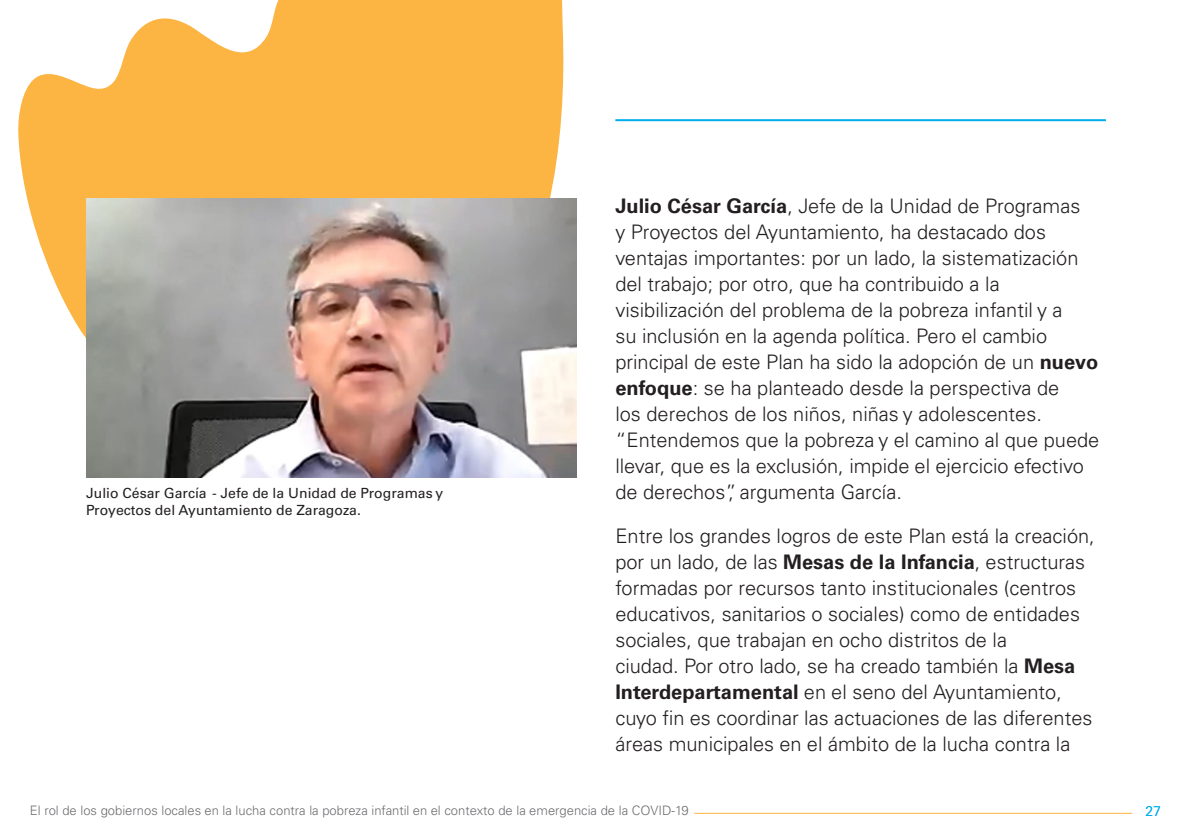
<style>
.page{position:relative;width:1191px;height:840px;background:#fff}
.page>*{position:absolute;margin:0;border:0;box-sizing:border-box;transform-origin:0 0}
.t1{font:300 20px/26px "Univers LT Pro 45";color:#231f20}
.Pie_de_foto{font:14px/16.8px "Univers LT Pro 55 Roman";color:#231f20}
.t2{font:300 14px "Univers LT Pro 45";color:#00aeef}
.t3{font:300 13px "Univers LT Pro 45";color:#6c6d70}
.s1{font-family:"Univers LT Pro 65";font-weight:700}
</style>
<div class="page">
<hr style="left:694px;top:812px;width:438px;height:1px;background:#fcb443">
<svg style="left:18px;top:0;width:546px;height:338px;fill:#fcb443"></svg>
<img style="left:86px;top:198px;width:490px;height:279px">
<hr style="left:615px;top:119px;width:491px;height:2px;background:#00aeef">
<p class="Pie_de_foto" style="left:86px;top:484px;width:359px">Julio César García - Jefe de la Unidad de Programas y<br>Proyectos del Ayuntamiento de Zaragoza.</p>
<p class="t1" style="left:615px;top:193px;width:485px"><span class="s1">Julio César García</span>, Jefe de la Unidad de Programas<br>y Proyectos del Ayuntamiento, ha destacado dos ventajas importantes: por un lado, la sistematización del trabajo; por otro, que ha contribuido a la visibilización del problema de la pobreza infantil y a<br>su inclusión en la agenda política. Pero el cambio principal de este Plan ha sido la adopción de un <span class="s1">nuevo enfoque</span>: se ha planteado desde la perspectiva de<br>los derechos de los niños, niñas y adolescentes. “Entendemos que la pobreza y el camino al que puede llevar, que es la exclusión, impide el ejercicio efectivo de derechos”, argumenta García.</p>
<p class="t1" style="left:615px;top:522px;width:481px">Entre los grandes logros de este Plan está la creación, por un lado, de las <span class="s1">Mesas de la Infancia</span>, estructuras formadas por recursos tanto institucionales (centros educativos, sanitarios o sociales) como de entidades sociales, que trabajan en ocho distritos de la<br>ciudad. Por otro lado, se ha creado también la <span class="s1">Mesa Interdepartamental</span> en el seno del Ayuntamiento, cuyo fin es coordinar las actuaciones de las diferentes áreas municipales en el ámbito de la lucha contra la</p>
<p class="t3" style="left:30px;top:802px;width:660px">El rol de los gobiernos locales en la lucha contra la pobreza infantil en el contexto de la emergencia de la COVID-19</p>
<p class="t2" style="left:1145px;top:802px;width:17px">27</p>
</div>
